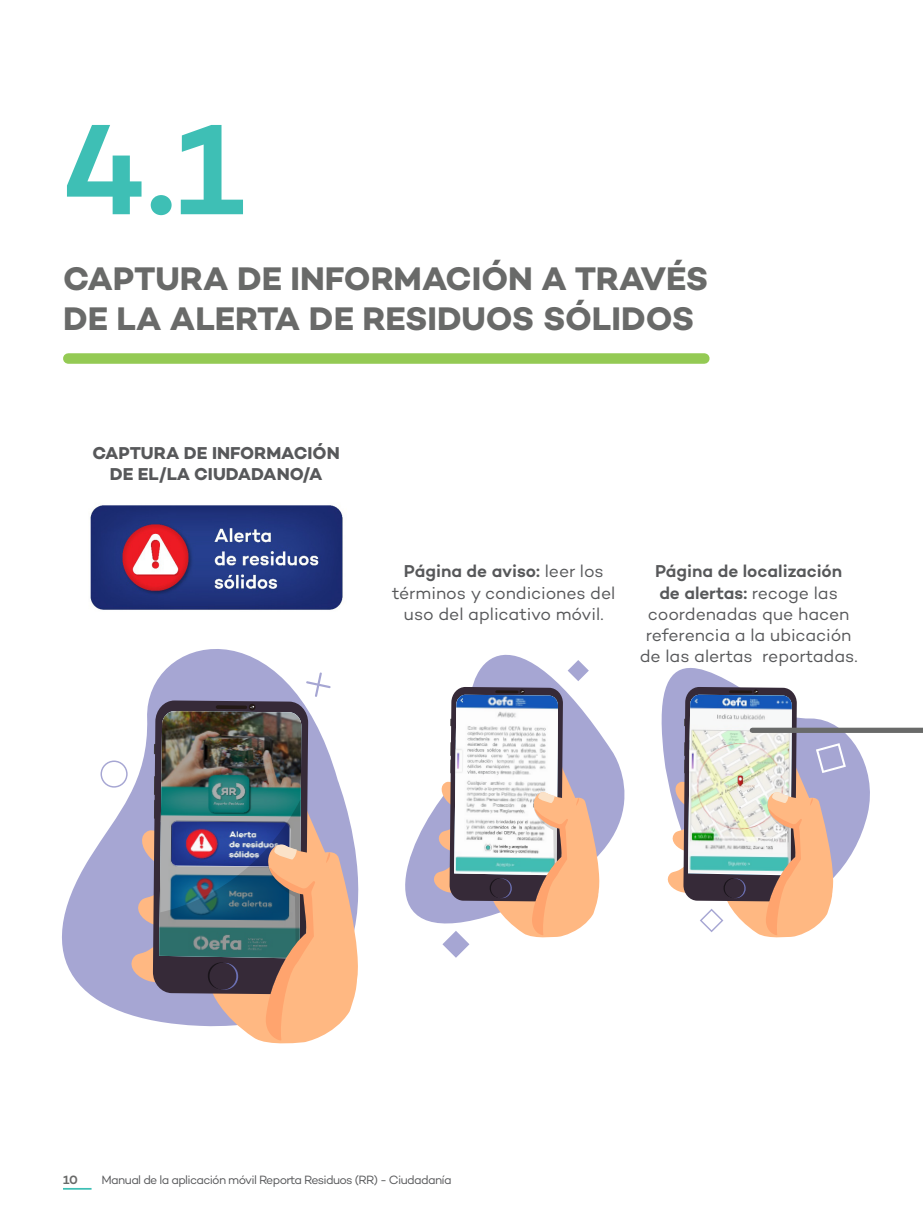
<style>
.page{position:relative;width:923px;height:1216px;background:#fff}
.page>*{position:absolute;margin:0;border:0;box-sizing:border-box;transform-origin:0 0}
.t1{font:600 131.25px "Campton";color:#3ebfb5}
.t2{font:700 33.25px "Campton";color:#696a69}
.t3{font:17.5px/21px "Campton";letter-spacing:-.005em;color:#57585a;text-align:center}
.t4{font:700 17.5px "Campton";color:#57585a}
.t5{font:12.25px "Campton";letter-spacing:-.055em;color:#57585a}
.t6{font:600 12.25px "Campton";color:#696a69}
.s1{font-weight:600}
</style>
<div class="page">
<hr style="left:63px;top:1187px;width:29px;height:2px;background:#3ebfb5">
<div style="left:68px;top:353px;width:636px;height:11px;background:#94ca54"></div>
<svg style="left:455px;top:654px;width:170px;height:304px"></svg>
<svg style="left:437px;top:687px;width:167px;height:270px"></svg>
<svg style="left:62px;top:649px;width:375px;height:352px"></svg>
<img style="left:100px;top:704px;width:265px;height:340px">
<svg style="left:306px;top:672px;width:25px;height:25px"></svg>
<svg style="left:661px;top:668px;width:209px;height:194px"></svg>
<svg style="left:664px;top:687px;width:182px;height:251px"></svg>
<img style="left:90px;top:505px;width:253px;height:105px">
<div style="left:752px;top:727px;width:171px;height:6px;background:#696a69"></div>
<p class="t1" style="left:63px;top:86px;width:182px">4.1</p>
<p class="t2" style="left:63px;top:257px;width:647px">CAPTURA DE INFORMACIÓN A TRAVÉS</p>
<p class="t2" style="left:63px;top:297px;width:633px">DE LA ALERTA DE RESIDUOS SÓLIDOS</p>
<p class="t4" style="left:92px;top:441px;width:249px">CAPTURA DE INFORMACIÓN</p>
<p class="t4" style="left:110px;top:462px;width:214px">DE EL/LA CIUDADANO/A</p>
<p class="t3" style="left:392px;top:560px;width:225px"><span class="s1">Página de aviso:</span> leer los términos y condiciones del uso del aplicativo móvil.</p>
<p class="t3" style="left:639px;top:560px;width:219px"><span class="s1">Página de localización<br>de alertas:</span> recoge las coordenadas que hacen referencia a la ubicación de las alertas reportadas.</p>
<p class="t6" style="left:63px;top:1171px;width:16px">10</p>
<p class="t5" style="left:101px;top:1171px;width:352px">Manual de la aplicación móvil Reporta Residuos (RR) - Ciudadanía</p>
</div>
